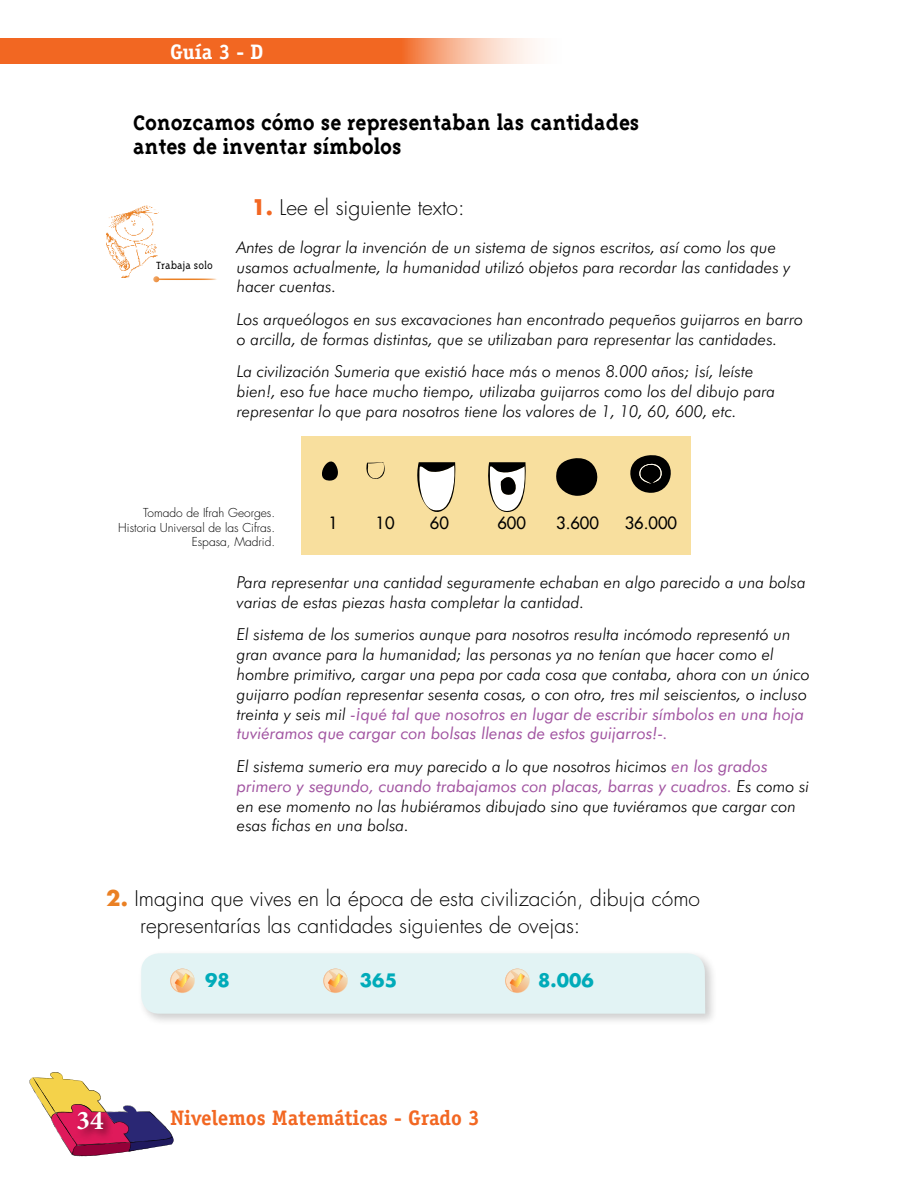
<style>
.page{position:relative;width:918px;height:1188px;background:#fff}
.page>*{position:absolute;margin:0;border:0;box-sizing:border-box;transform-origin:0 0}
.t1{font:700 27px "Minion Pro";color:#fff}
.t2{font:700 24px/24px "Triplex Serif";color:#000}
.t3{font:300 21px/27px "Futura";color:#000}
.t4{font:700 21px "Officina Serif Std";color:#f26722}
.t5{font:700 21px "Officina Serif Std";color:#fff}
.t6{font:700 18px "Futura";color:#00abb9}
.t7{font:italic 300 16.5px/19.8px "Futura BT";color:#000}
.t8{font:16.5px "Futura";color:#000}
.t9{font:300 12px/14.4px "Futura";color:#000;text-align:right}
.t10{font:300 12px "Triplex Serif";color:#000}
.s1{font-weight:700;color:#f26722}
.s2{font-weight:400;color:#a154a1}
.s3{font-weight:700;color:#ea8024}
</style>
<div class="page">
<svg style="left:0;top:38px;width:535px;height:26px;fill:#f26722"></svg>
<div style="left:137px;top:949px;width:581px;height:77px;background:#000;opacity:.2"></div>
<img style="left:106px;top:205px;width:52px;height:72px">
<hr style="left:156px;top:279px;width:62px;height:1px;background:#ea8024">
<svg style="left:153px;top:276px;width:6px;height:6px"></svg>
<div style="left:302px;top:436px;width:389px;height:118px;background:#f8df9e"></div>
<svg style="left:556px;top:458px;width:42px;height:38px"></svg>
<svg style="left:322px;top:461px;width:16px;height:20px"></svg>
<svg style="left:417px;top:462px;width:39px;height:50px"></svg>
<svg style="left:488px;top:462px;width:38px;height:50px"></svg>
<svg style="left:630px;top:455px;width:41px;height:38px"></svg>
<svg style="left:366px;top:462px;width:19px;height:17px"></svg>
<div style="left:141px;top:953px;width:564px;height:61px;background:#e2f3f4"></div>
<svg style="left:29px;top:1072px;width:145px;height:85px"></svg>
<div style="left:74px;top:1109px;width:41px;height:32px;background:#000;opacity:.55"></div>
<p class="t5" style="left:170px;top:38px;width:95px">Guía 3 - D</p>
<h2 class="t2" style="left:133px;top:110px;width:508px">Conozcamos cómo se representaban las cantidades antes de inventar símbolos</h2>
<p class="t10" style="left:156px;top:259px;width:58px">Trabaja solo</p>
<p class="t3" style="left:251px;top:195px;width:215px"><span class="s1">1.</span> Lee el siguiente texto:</p>
<p class="t7" style="left:237px;top:237px;width:555px">Antes de lograr la invención de un sistema de signos escritos, así como los que usamos actualmente, la humanidad utilizó objetos para recordar las cantidades y hacer cuentas.</p>
<p class="t7" style="left:237px;top:309px;width:568px">Los arqueólogos en sus excavaciones han encontrado pequeños guijarros en barro o arcilla, de formas distintas, que se utilizaban para representar las cantidades.</p>
<p class="t7" style="left:237px;top:361px;width:540px">La civilización Sumeria que existió hace más o menos 8.000 años; ¡sí, leíste bien!, eso fue hace mucho tiempo, utilizaba guijarros como los del dibujo para representar lo que para nosotros tiene los valores de 1, 10, 60, 600, etc.</p>
<p class="t9" style="left:118px;top:506px;width:158px">Tomado de Ifrah Georges.<br>Historia Universal de las Cifras.<br>Espasa, Madrid.</p>
<p class="t8" style="left:328px;top:512px;width:11px">1</p>
<p class="t8" style="left:376px;top:512px;width:21px">10</p>
<p class="t8" style="left:430px;top:512px;width:21px">60</p>
<p class="t8" style="left:497px;top:512px;width:30px">600</p>
<p class="t8" style="left:556px;top:512px;width:44px">3.600</p>
<p class="t8" style="left:625px;top:512px;width:54px">36.000</p>
<p class="t7" style="left:237px;top:572px;width:571px">Para representar una cantidad seguramente echaban en algo parecido a una bolsa varias de estas piezas hasta completar la cantidad.</p>
<p class="t7" style="left:237px;top:624px;width:574px">El sistema de los sumerios aunque para nosotros resulta incómodo representó un gran avance para la humanidad; las personas ya no tenían que hacer como el hombre primitivo, cargar una pepa por cada cosa que contaba, ahora con un único guijarro podían representar sesenta cosas, o con otro, tres mil seiscientos, o incluso treinta y seis mil <span class="s2">-¡qué tal que nosotros en lugar de escribir símbolos en una hoja tuviéramos que cargar con bolsas llenas de estos guijarros!-.</span></p>
<p class="t7" style="left:237px;top:756px;width:574px">El sistema sumerio era muy parecido a lo que nosotros hicimos <span class="s2">en los grados primero y segundo, cuando trabajamos con placas, barras y cuadros.</span> Es como si en ese momento no las hubiéramos dibujado sino que tuviéramos que cargar con esas fichas en una bolsa.</p>
<p class="t3" style="left:140px;top:885px;width:561px;text-indent:-34px"><span class="s3">2.</span> Imagina que vives en la época de esta civilización, dibuja cómo representarías las cantidades siguientes de ovejas:</p>
<p class="t6" style="left:205px;top:968px;width:26px">98</p>
<p class="t6" style="left:360px;top:968px;width:39px">365</p>
<p class="t6" style="left:538px;top:968px;width:57px">8.006</p>
<h1 class="t1" style="left:77px;top:1102px;width:29px">34</h1>
<p class="t4" style="left:170px;top:1105px;width:311px">Nivelemos Matemáticas - Grado 3</p>
</div>
